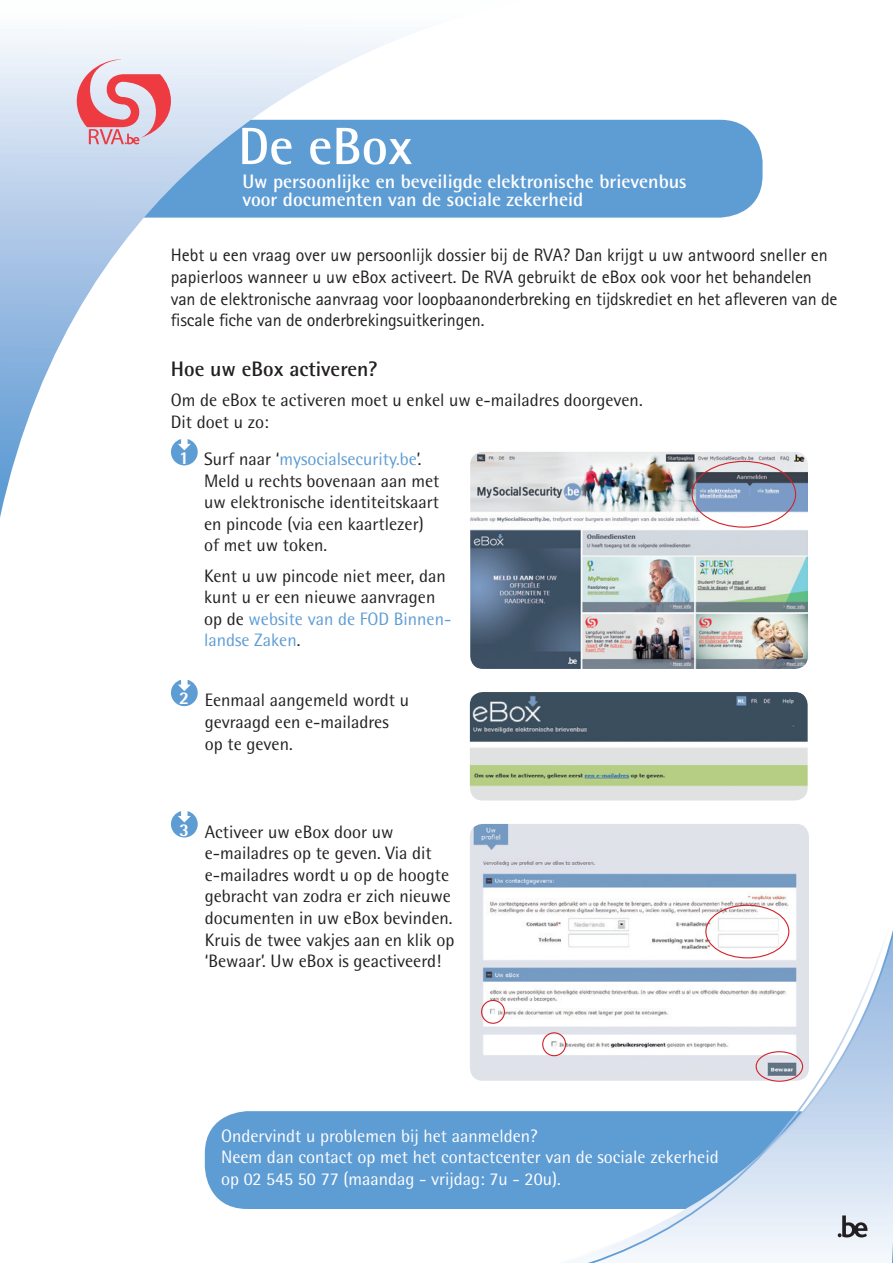
<style>
.page{position:relative;width:893px;height:1263px;background:#fff}
.page>*{position:absolute;margin:0;border:0;box-sizing:border-box;transform-origin:0 0}
.t1{font:700 52.5px "Rotis Semi Sans";color:#fff}
.t2{font:700 21px "Rotis Semi Sans";color:#231f20}
.t3{font:700 19.5px/18px "Rotis Semi Sans";color:#fff}
.t4{font:18px/21.6px "Rotis Semi Sans";color:#231f20}
.t5{font:18px/21.6px "Rotis Sans Serif";letter-spacing:-.01em;color:#231f20}
.t6{font:18px/21.6px "Rotis Semi Sans";color:#fff}
.t7{font:800 18px "Rotis Semi Sans";color:#fff}
.s1{color:#5e9cd4}
</style>
<div class="page">
<div style="left:0;top:120px;width:763px;height:98px;background:#5e9cd4;border-radius:43px"></div>
<div style="left:205px;top:1111px;width:634px;height:98px;background:#5e9cd4;border-radius:43px"></div>
<svg style="left:382px;top:800px;width:511px;height:463px"></svg>
<svg style="left:0;top:35px;width:525px;height:482px"></svg>
<svg style="left:838px;top:1215px;width:29px;height:22px"></svg>
<svg style="left:77px;top:59px;width:94px;height:85px;background:#e3a5b0"></svg>
<svg style="left:171px;top:439px;width:27px;height:26px"></svg>
<svg style="left:171px;top:680px;width:27px;height:26px"></svg>
<svg style="left:171px;top:811px;width:27px;height:26px"></svg>
<img style="left:470px;top:452px;width:338px;height:217px">
<img style="left:470px;top:824px;width:339px;height:257px">
<img style="left:470px;top:692px;width:338px;height:108px">
<div style="left:705px;top:905px;width:84px;height:53px;border:1px solid #d1232a;border-radius:50%"></div>
<div style="left:691px;top:461px;width:105px;height:67px;border:1px solid #d1232a;border-radius:50%"></div>
<div style="left:756px;top:1051px;width:47px;height:31px;border:1px solid #d1232a;border-radius:50%"></div>
<div style="left:481px;top:1000px;width:24px;height:24px;border:1px solid #d1232a;border-radius:50%"></div>
<div style="left:542px;top:1032px;width:24px;height:24px;border:1px solid #d1232a;border-radius:50%"></div>
<h1 class="t1" style="left:238px;top:114px;width:176px">De eBox</h1>
<p class="t3" style="left:242px;top:172px;width:446px">Uw persoonlijke en beveiligde elektronische brievenbus voor documenten van de sociale zekerheid</p>
<p class="t5" style="left:171px;top:244px;width:668px">Hebt u een vraag over uw persoonlijk dossier bij de RVA? Dan krijgt u uw antwoord sneller en papierloos wanneer u uw eBox activeert. De RVA gebruikt de eBox ook voor het behandelen van de elektronische aanvraag voor loopbaanonderbreking en tijdskrediet en het afleveren van de fiscale fiche van de onderbrekingsuitkeringen.</p>
<p class="t2" style="left:171px;top:356px;width:208px">Hoe uw eBox activeren?</p>
<p class="t4" style="left:171px;top:389px;width:473px">Om de eBox te activeren moet u enkel uw e-mailadres doorgeven.<br>Dit doet u zo:</p>
<p class="t4" style="left:204px;top:448px;width:237px">Surf naar ‘<span class="s1">mysocialsecurity.be</span>’.<br>Meld u rechts bovenaan aan met uw elektronische identiteitskaart en pincode (via een kaartlezer) of met uw token.</p>
<p class="t4" style="left:204px;top:564px;width:249px">Kent u uw pincode niet meer, dan kunt u er een nieuwe aanvragen op de <span class="s1">website van de FOD Binnen&shy;landse Zaken</span>.</p>
<p class="t7" style="left:179px;top:446px;width:12px">1</p>
<p class="t7" style="left:179px;top:687px;width:12px">2</p>
<p class="t4" style="left:205px;top:689px;width:206px">Eenmaal aangemeld wordt u gevraagd een e-mailadres op te geven.</p>
<p class="t7" style="left:179px;top:818px;width:12px">3</p>
<p class="t4" style="left:205px;top:821px;width:251px">Activeer uw eBox door uw e-mailadres op te geven. Via dit e-mailadres wordt u op de hoogte gebracht van zodra er zich nieuwe documenten in uw eBox bevinden.<br>Kruis de twee vakjes aan en klik op ‘Bewaar’. Uw eBox is geactiveerd!</p>
<p class="t6" style="left:221px;top:1125px;width:499px">Ondervindt u problemen bij het aanmelden?<br>Neem dan contact op met het contactcenter van de sociale zekerheid op 02 545 50 77 (maandag - vrijdag: 7u - 20u).</p>
</div>
